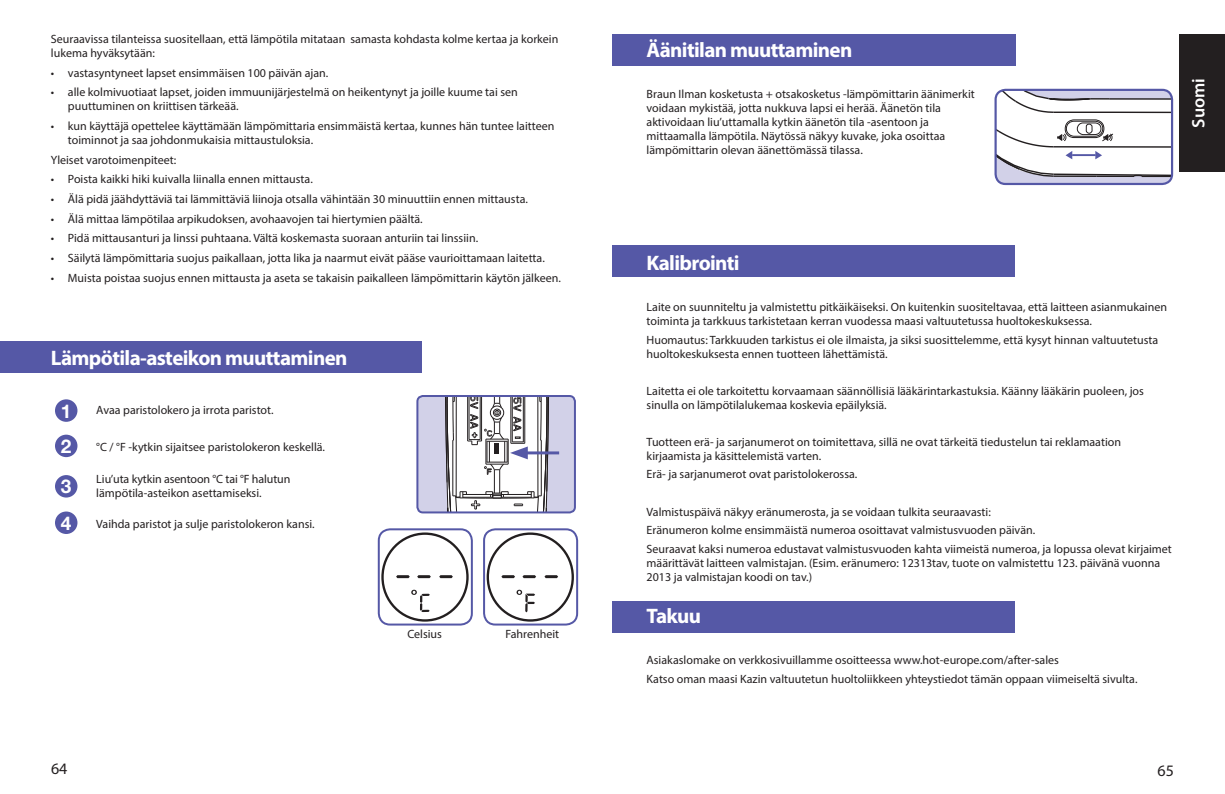
<style>
.page{position:relative;width:1225px;height:794px;background:#fff}
.page>*{position:absolute;margin:0;border:0;box-sizing:border-box;transform-origin:0 0}
.t1{font:700 21px "Myriad Pro";letter-spacing:-.03em;color:#fff}
.t2{font:700 19px/35.2px "Helvetica Neue LT";color:#fff}
.t3{font:600 18px "Myriad Pro";color:#fff}
.t4{font:16px "Myriad Pro";color:#231f20}
.t5{font:12px/14px "Myriad Pro";color:#231f20}
</style>
<div class="page">
<div style="left:1179px;top:34px;width:46px;height:137px;background:#231f20"></div>
<div style="left:612px;top:601px;width:403px;height:32px;background:#5558a6"></div>
<div style="left:0;top:341px;width:421px;height:32px;background:#5558a6"></div>
<div style="left:55px;top:399px;width:22px;height:23px;background:#5558a6;border-radius:50%"></div>
<div style="left:55px;top:434px;width:22px;height:23px;background:#5558a6;border-radius:50%"></div>
<div style="left:55px;top:511px;width:22px;height:23px;background:#5558a6;border-radius:50%"></div>
<div style="left:55px;top:475px;width:22px;height:22px;background:#5558a6;border-radius:50%"></div>
<div style="left:486px;top:532px;width:88px;height:89px;border:2px solid #231f20;border-radius:50%"></div>
<svg style="left:516px;top:590px;width:19px;height:22px"></svg>
<svg style="left:501px;top:575px;width:14px;height:3px"></svg>
<svg style="left:522px;top:575px;width:14px;height:3px"></svg>
<svg style="left:544px;top:575px;width:14px;height:3px"></svg>
<div style="left:483px;top:528px;width:95px;height:97px;border:2px solid #5558a6;border-radius:11px"></div>
<div style="left:381px;top:532px;width:87px;height:89px;border:2px solid #231f20;border-radius:50%"></div>
<svg style="left:411px;top:590px;width:19px;height:22px"></svg>
<svg style="left:396px;top:575px;width:14px;height:3px"></svg>
<svg style="left:417px;top:575px;width:14px;height:3px"></svg>
<svg style="left:439px;top:575px;width:14px;height:3px"></svg>
<div style="left:378px;top:528px;width:95px;height:97px;border:2px solid #5558a6;border-radius:11px"></div>
<div style="left:612px;top:34px;width:404px;height:32px;background:#5558a6"></div>
<div style="left:612px;top:245px;width:403px;height:32px;background:#5558a6"></div>
<div style="left:995px;top:90px;width:177px;height:94px;background:#d2d1e8;border-radius:10px"></div>
<svg style="left:997px;top:90px;width:175px;height:88px;background:#e2e2e5"></svg>
<div style="left:994px;top:89px;width:179px;height:96px;border:2px solid #5558a6;border-radius:10px"></div>
<div style="left:417px;top:396px;width:158px;height:116px;background:#d2d1e8;border-radius:6px"></div>
<div style="left:416px;top:395px;width:160px;height:118px;border:2px solid #5558a6;border-radius:6px"></div>
<hr style="left:522px;top:451px;width:37px;height:3px;background:#5558a6">
<svg style="left:445px;top:396px;width:105px;height:117px;background:#cbcace"></svg>
<p class="t5" style="left:51px;top:33px;width:509px">Seuraavissa tilanteissa suositellaan, että lämpötila mitataan samasta kohdasta kolme kertaa ja korkein lukema hyväksytään:</p>
<p class="t5" style="left:51px;top:67px;width:279px">• vastasyntyneet lapset ensimmäisen 100 päivän ajan.</p>
<p class="t5" style="left:68px;top:86px;width:451px;text-indent:-17px">• alle kolmivuotiaat lapset, joiden immuunijärjestelmä on heikentynyt ja joille kuume tai sen puuttuminen on kriittisen tärkeää.</p>
<p class="t5" style="left:68px;top:120px;width:488px;text-indent:-17px">• kun käyttäjä opettelee käyttämään lämpömittaria ensimmäistä kertaa, kunnes hän tuntee laitteen toiminnot ja saa johdonmukaisia mittaustuloksia.</p>
<p class="t5" style="left:51px;top:154px;width:127px">Yleiset varotoimenpiteet:</p>
<p class="t5" style="left:51px;top:173px;width:263px">• Poista kaikki hiki kuivalla liinalla ennen mittausta.</p>
<p class="t5" style="left:51px;top:193px;width:478px">• Älä pidä jäähdyttäviä tai lämmittäviä liinoja otsalla vähintään 30 minuuttiin ennen mittausta.</p>
<p class="t5" style="left:51px;top:213px;width:373px">• Älä mittaa lämpötilaa arpikudoksen, avohaavojen tai hiertymien päältä.</p>
<p class="t5" style="left:51px;top:232px;width:429px">• Pidä mittausanturi ja linssi puhtaana. Vältä koskemasta suoraan anturiin tai linssiin.</p>
<p class="t5" style="left:51px;top:252px;width:495px">• Säilytä lämpömittaria suojus paikallaan, jotta lika ja naarmut eivät pääse vaurioittamaan laitetta.</p>
<p class="t5" style="left:51px;top:272px;width:511px">• Muista poistaa suojus ennen mittausta ja aseta se takaisin paikalleen lämpömittarin käytön jälkeen.</p>
<h1 class="t1" style="left:51px;top:350px;width:298px">Lämpötila-asteikon muuttaminen</h1>
<p class="t5" style="left:96px;top:404px;width:179px">Avaa paristolokero ja irrota paristot.</p>
<p class="t5" style="left:96px;top:440px;width:230px">°C / °F -kytkin sijaitsee paristolokeron keskellä.</p>
<p class="t5" style="left:96px;top:473px;width:196px">Liu’uta kytkin asentoon °C tai °F halutun lämpötila-asteikon asettamiseksi.</p>
<p class="t5" style="left:96px;top:518px;width:220px">Vaihda paristot ja sulje paristolokeron kansi.</p>
<h2 class="t2" style="left:61px;top:395px;width:12px">1<br>2</h2>
<h2 class="t2" style="left:61px;top:471px;width:12px">3</h2>
<h2 class="t2" style="left:61px;top:507px;width:12px">4</h2>
<p class="t5" style="left:407px;top:628px;width:36px">Celsius</p>
<p class="t5" style="left:505px;top:628px;width:55px">Fahrenheit</p>
<h1 class="t1" style="left:646px;top:42px;width:207px">Äänitilan muuttaminen</h1>
<p class="t5" style="left:646px;top:88px;width:330px">Braun Ilman kosketusta + otsakosketus -lämpömittarin äänimerkit voidaan mykistää, jotta nukkuva lapsi ei herää. Äänetön tila aktivoidaan liu’uttamalla kytkin äänetön tila -asentoon ja mittaamalla lämpötila. Näytössä näkyy kuvake, joka osoittaa lämpömittarin olevan äänettömässä tilassa.</p>
<h3 class="t3" style="left:1191px;top:128px;width:51px;rotate:-90deg">Suomi</h3>
<h1 class="t1" style="left:646px;top:255px;width:95px">Kalibrointi</h1>
<p class="t5" style="left:646px;top:301px;width:522px">Laite on suunniteltu ja valmistettu pitkäikäiseksi. On kuitenkin suositeltavaa, että laitteen asianmukainen toiminta ja tarkkuus tarkistetaan kerran vuodessa maasi valtuutetussa huoltokeskuksessa.</p>
<p class="t5" style="left:646px;top:334px;width:513px">Huomautus: Tarkkuuden tarkistus ei ole ilmaista, ja siksi suosittelemme, että kysyt hinnan valtuutetusta huoltokeskuksesta ennen tuotteen lähettämistä.</p>
<p class="t5" style="left:646px;top:385px;width:499px">Laitetta ei ole tarkoitettu korvaamaan säännöllisiä lääkärintarkastuksia. Käänny lääkärin puoleen, jos sinulla on lämpötilalukemaa koskevia epäilyksiä.</p>
<p class="t5" style="left:646px;top:436px;width:476px">Tuotteen erä- ja sarjanumerot on toimitettava, sillä ne ovat tärkeitä tiedustelun tai reklamaation kirjaamista ja käsittelemistä varten.</p>
<p class="t5" style="left:646px;top:468px;width:212px">Erä- ja sarjanumerot ovat paristolokerossa.</p>
<p class="t5" style="left:646px;top:503px;width:527px;line-height:18.6px">Valmistuspäivä näkyy eränumerosta, ja se voidaan tulkita seuraavasti:<br>Eränumeron kolme ensimmäistä numeroa osoittavat valmistusvuoden päivän.<br>Seuraavat kaksi numeroa edustavat valmistusvuoden kahta viimeistä numeroa, ja lopussa olevat kirjaimet</p>
<p class="t5" style="left:646px;top:556px;width:515px">määrittävät laitteen valmistajan. (Esim. eränumero: 12313tav, tuote on valmistettu 123. päivänä vuonna<br>2013 ja valmistajan koodi on tav.)</p>
<h1 class="t1" style="left:646px;top:608px;width:56px">Takuu</h1>
<p class="t5" style="left:646px;top:652px;width:492px;line-height:18.6px">Asiakaslomake on verkkosivuillamme osoitteessa www.hot-europe.com/after-sales<br>Katso oman maasi Kazin valtuutetun huoltoliikkeen yhteystiedot tämän oppaan viimeiseltä sivulta.</p>
<h3 class="t4" style="left:51px;top:763px;width:18px">64</h3>
<h3 class="t4" style="left:1157px;top:764px;width:18px">65</h3>
</div>
